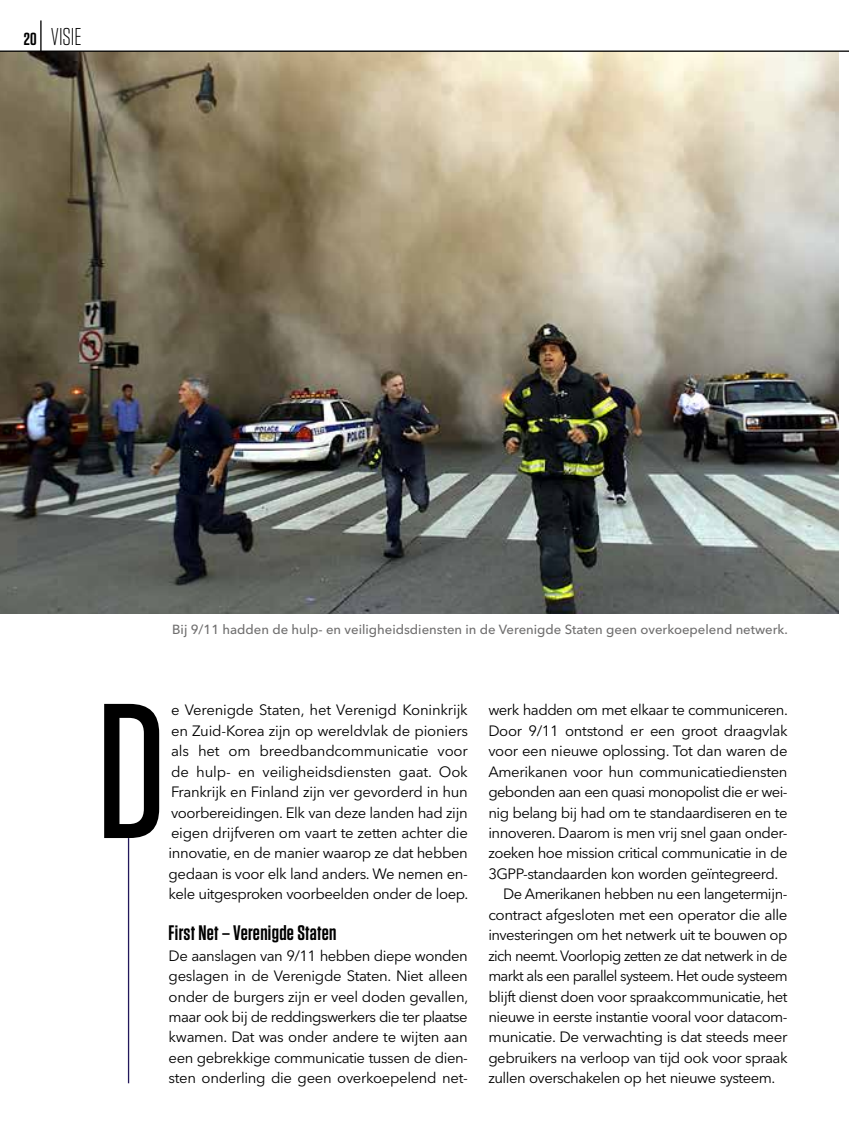
<style>
.page{position:relative;width:849px;height:1146px;background:#fff}
.page>*{position:absolute;margin:0;border:0;box-sizing:border-box;transform-origin:0 0}
.t1{font:500 191.62px "Tungsten";color:#000}
.t2{font:300 24.32px "Tungsten";color:#000}
.t3{font:600 21px "Tungsten";letter-spacing:.015em;color:#000}
.t4{font:14.88px/20.5px "Avenir Next LT Pro";letter-spacing:-.035em;color:#000;text-align:justify}
.t5{font:500 13.12px "Avenir Next LT Pro";color:#706f6f}
.s1{font-weight:600;font-size:17.5px}
</style>
<div class="page">
<hr style="left:848px;top:51px;width:1px;height:419px;background:#ededed">
<hr style="left:128px;top:838px;width:1px;height:245px;background:#23185b">
<img style="left:0;top:52px;width:838px;height:561px">
<hr style="left:40px;top:20px;width:2px;height:31px;background:#000">
<hr style="left:0;top:51px;width:848px;height:1px;background:#000">
<h2 class="t2" style="left:24px;top:24px;width:59px"><span class="s1">20</span> VISIE</h2>
<p class="t5" style="left:172px;top:621px;width:617px">Bij 9/11 hadden de hulp- en veiligheidsdiensten in de Verenigde Staten geen overkoepelend netwerk.</p>
<h1 class="t1" style="left:97px;top:672px;width:71px">D</h1>
<p class="t4" style="left:169px;top:700px;width:301px">e Verenigde Staten, het Verenigd Koninkrijk en Zuid-Korea zijn op wereldvlak de pioniers als het om breedbandcommunicatie voor de hulp- en veiligheidsdiensten gaat. Ook Frankrijk en Finland zijn ver gevorderd in hun voorbereidingen. Elk van deze landen had zijn eigen drijfveren om vaart te zetten achter die innovatie, en de manier waarop ze dat hebben gedaan is voor elk land anders. We nemen en&shy;kele uitgesproken voorbeelden onder de loep.</p>
<h3 class="t3" style="left:169px;top:922px;width:169px">First Net – Verenigde Staten</h3>
<p class="t4" style="left:169px;top:945px;width:301px">De aanslagen van 9/11 hebben diepe wonden geslagen in de Verenigde Staten. Niet alleen onder de burgers zijn er veel doden gevallen, maar ook bij de reddingswerkers die ter plaatse kwamen. Dat was onder andere te wijten aan een gebrekkige communicatie tussen de dien&shy;sten onderling die geen overkoepelend net-</p>
<p class="t4" style="left:488px;top:700px;width:301px">werk hadden om met elkaar te communiceren.</p>
<p class="t4" style="left:488px;top:720px;width:301px">Door 9/11 ontstond er een groot draagvlak</p>
<p class="t4" style="left:488px;top:741px;width:301px">voor een nieuwe oplossing. Tot dan waren de</p>
<p class="t4" style="left:488px;top:761px;width:301px">Amerikanen voor hun communicatiediensten</p>
<p class="t4" style="left:488px;top:782px;width:301px">gebonden aan een quasi monopolist die er wei-</p>
<p class="t4" style="left:488px;top:802px;width:301px">nig belang bij had om te standaardiseren en te</p>
<p class="t4" style="left:488px;top:823px;width:301px">innoveren. Daarom is men vrij snel gaan onder-</p>
<p class="t4" style="left:488px;top:843px;width:301px">zoeken hoe mission critical communicatie in de</p>
<p class="t4" style="left:488px;top:863px;width:291px">3GPP-standaarden kon worden geïntegreerd.</p>
<p class="t4" style="left:503px;top:884px;width:286px">De Amerikanen hebben nu een langetermijn-</p>
<p class="t4" style="left:488px;top:904px;width:300px">contract afgesloten met een operator die alle</p>
<p class="t4" style="left:488px;top:925px;width:300px">investeringen om het netwerk uit te bouwen op</p>
<p class="t4" style="left:488px;top:945px;width:300px">zich neemt. Voorlopig zetten ze dat netwerk in de</p>
<p class="t4" style="left:488px;top:966px;width:301px">markt als een parallel systeem. Het oude systeem</p>
<p class="t4" style="left:488px;top:986px;width:300px">blijft dienst doen voor spraakcommunicatie, het</p>
<p class="t4" style="left:488px;top:1007px;width:301px">nieuwe in eerste instantie vooral voor datacom-</p>
<p class="t4" style="left:488px;top:1027px;width:301px">municatie. De verwachting is dat steeds meer</p>
<p class="t4" style="left:488px;top:1047px;width:301px">gebruikers na verloop van tijd ook voor spraak</p>
<p class="t4" style="left:488px;top:1068px;width:288px">zullen overschakelen op het nieuwe systeem.</p>
</div>
